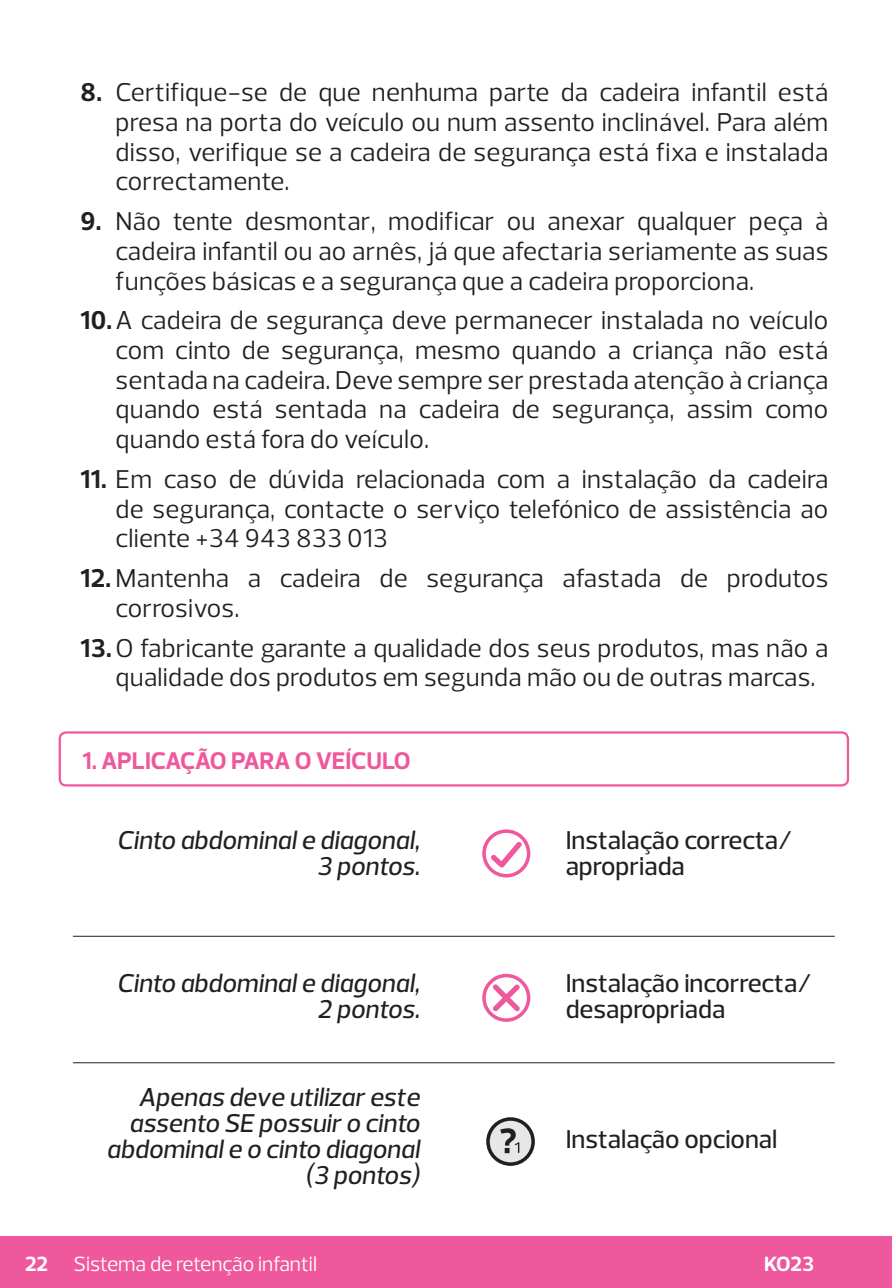
<style>
.page{position:relative;width:892px;height:1288px;background:#fff}
.page>*{position:absolute;margin:0;border:0;box-sizing:border-box;transform-origin:0 0}
.t1{font:26.25px/29.8px "Prelo";letter-spacing:.01em;color:#231f20;text-align:justify}
.t2{font:italic 500 26.25px/26.2px "Prelo";color:#231f20;text-align:right}
.t3{font:500 26.25px/26.2px "Prelo";color:#231f20}
.t4{font:700 24.5px "Prelo";letter-spacing:-.015em;color:#ef589c}
.t5{font:21px "Prelo";color:#fff}
.t6{font:700 21px "Prelo";color:#fff}
.s1{font-weight:700}
</style>
<div class="page">
<div style="left:59px;top:731px;width:789px;height:56px;border:2px solid #ef589c;border-radius:6px"></div>
<svg style="left:482px;top:829px;width:48px;height:48px"></svg>
<svg style="left:482px;top:974px;width:48px;height:48px"></svg>
<hr style="left:73px;top:936px;width:761px;height:1px;background:#231f20">
<hr style="left:73px;top:1062px;width:761px;height:1px;background:#231f20">
<svg style="left:486px;top:1117px;width:48px;height:49px"></svg>
<div style="left:0;top:1236px;width:891px;height:52px;background:#ef589c"></div>
<p class="t1" style="left:116px;top:78px;width:714px;text-indent:-35px"><span class="s1">8.</span> Certifique-se de que nenhuma parte da cadeira infantil está presa na porta do veículo ou num assento inclinável. Para além disso, verifique se a cadeira de segurança está fixa e instalada correctamente.</p>
<p class="t1" style="left:116px;top:207px;width:714px;text-indent:-35px"><span class="s1">9.</span> Não tente desmontar, modificar ou anexar qualquer peça à cadeira infantil ou ao arnês, já que afectaria seriamente as suas funções básicas e a segurança que a cadeira proporciona.</p>
<p class="t1" style="left:116px;top:306px;width:714px;text-indent:-35px"><span class="s1">10.</span>A cadeira de segurança deve permanecer instalada no veículo com cinto de segurança, mesmo quando a criança não está sentada na cadeira. Deve sempre ser prestada atenção à criança quando está sentada na cadeira de segurança, assim como quando está fora do veículo.</p>
<p class="t1" style="left:116px;top:464px;width:714px;text-indent:-35px"><span class="s1">11.</span> Em caso de dúvida relacionada com a instalação da cadeira de segurança, contacte o serviço telefónico de assistência ao cliente +34 943 833 013</p>
<p class="t1" style="left:116px;top:564px;width:714px;text-indent:-35px"><span class="s1">12.</span> Mantenha a cadeira de segurança afastada de produtos corrosivos.</p>
<p class="t1" style="left:116px;top:633px;width:714px;text-indent:-35px"><span class="s1">13.</span>O fabricante garante a qualidade dos seus produtos, mas não a qualidade dos produtos em segunda mão ou de outras marcas.</p>
<p class="t4" style="left:82px;top:745px;width:329px">1. APLICAÇÃO PARA O VEÍCULO</p>
<p class="t2" style="left:117px;top:827px;width:304px">Cinto abdominal e diagonal,<br>3 pontos.</p>
<p class="t2" style="left:117px;top:970px;width:304px">Cinto abdominal e diagonal,<br>2 pontos.</p>
<p class="t2" style="left:106px;top:1084px;width:314px">Apenas deve utilizar este assento SE possuir o cinto abdominal e o cinto diagonal (3 pontos)</p>
<p class="t3" style="left:565px;top:827px;width:228px">Instalação correcta/ apropriada</p>
<p class="t3" style="left:565px;top:970px;width:247px">Instalação incorrecta/ desapropriada</p>
<p class="t3" style="left:565px;top:1127px;width:213px">Instalação opcional</p>
<p class="t6" style="left:25px;top:1251px;width:25px">22</p>
<p class="t5" style="left:74px;top:1251px;width:245px">Sistema de retenção infantil</p>
<p class="t6" style="left:763px;top:1251px;width:51px">KO23</p>
<p class="t5" style="left:222px;top:1251px;width:101px">ción infantil</p>
</div>
